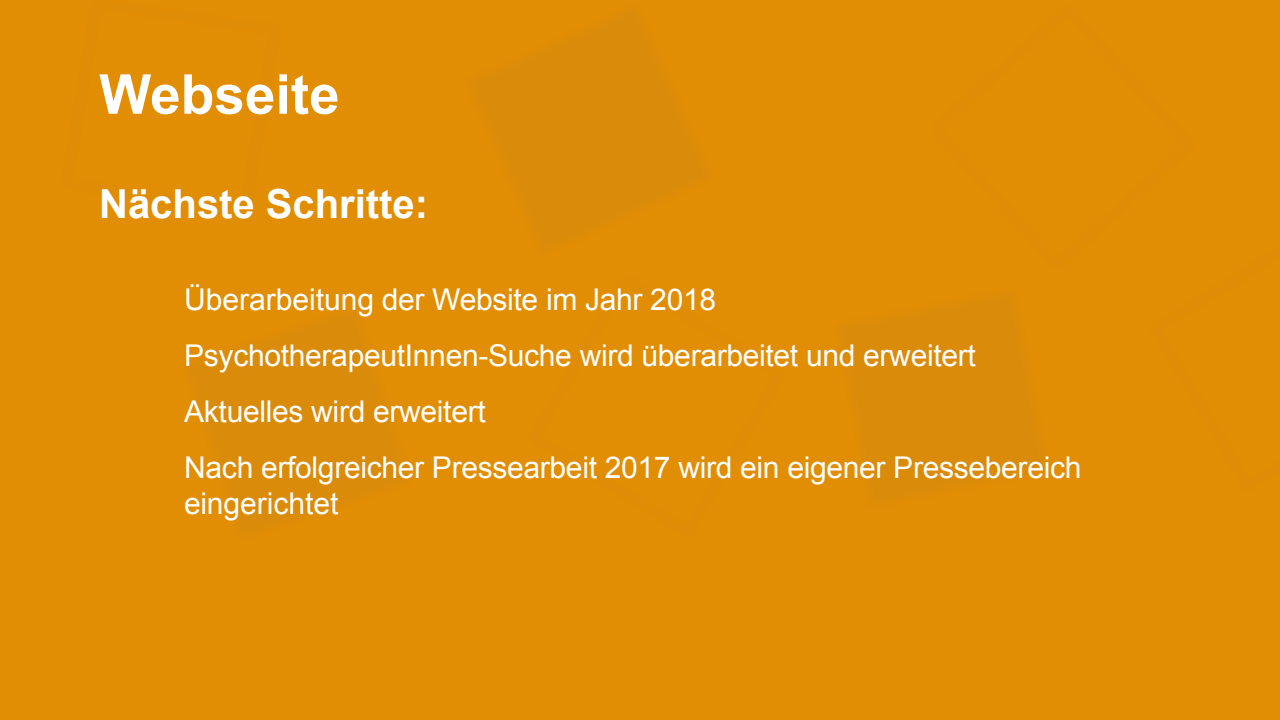
<style>
.page{position:relative;width:1280px;height:720px;background:#fff}
.page>*{position:absolute;margin:0;border:0;box-sizing:border-box;transform-origin:0 0}
.t1{font:700 55px "Arial";color:#fff}
.t2{font:700 40px "Arial";color:#fff}
.t3{font:30px/55.8px "Arial";letter-spacing:-.01em;color:#fff}
</style>
<div class="page">
<div style="left:0;top:620px;width:1280px;height:100px;background:#e28e04"></div>
<div style="left:0;top:0;width:1280px;height:620px;background:#e28e04"></div>
<h1 class="t1" style="left:99px;top:58px;width:242px">Webseite</h1>
<h2 class="t2" style="left:99px;top:177px;width:330px">Nächste Schritte:</h2>
<p class="t3" style="left:184px;top:272px;width:899px">Überarbeitung der Website im Jahr 2018<br>PsychotherapeutInnen-Suche wird überarbeitet und erweitert Aktuelles wird erweitert<br>Nach erfolgreicher Pressearbeit 2017 wird ein eigener Pressebereich</p>
<p class="t3" style="left:184px;top:475px;width:156px">eingerichtet</p>
</div>
